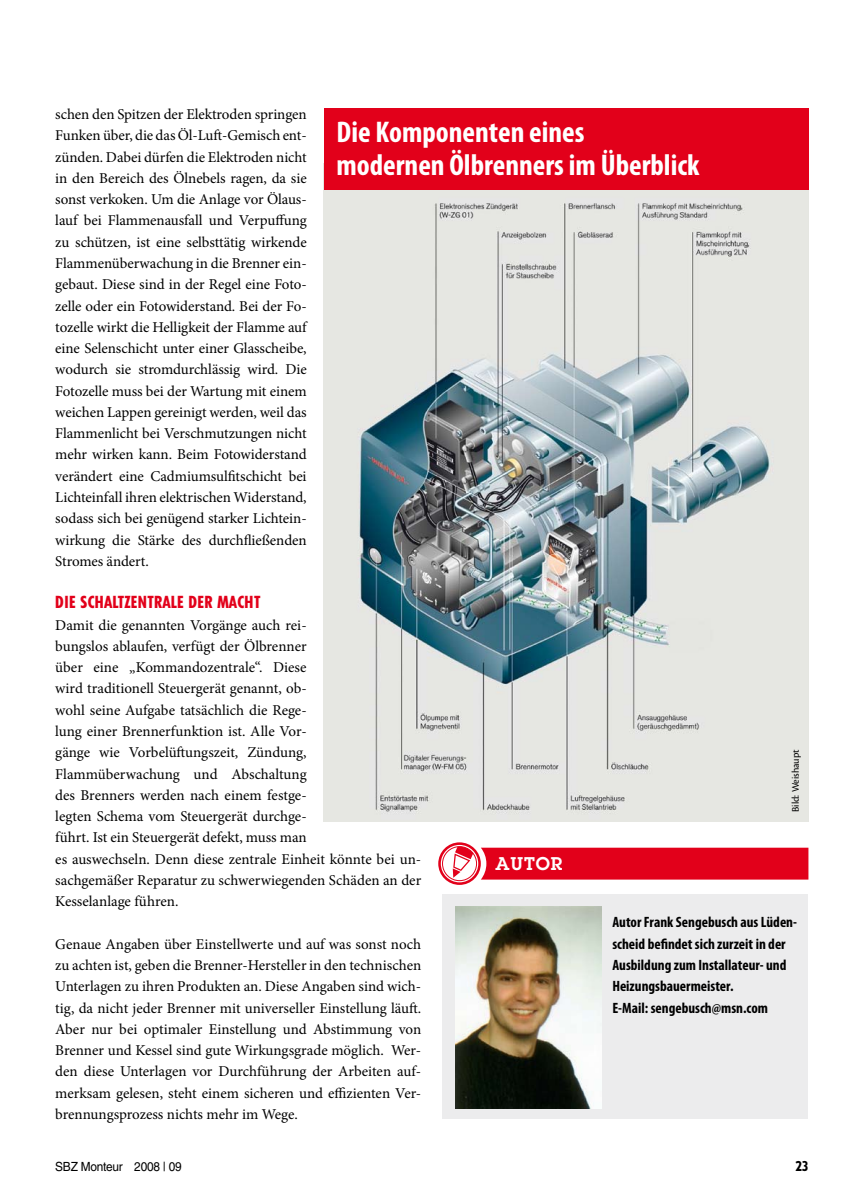
<style>
.page{position:relative;width:851px;height:1204px;background:#fff}
.page>*{position:absolute;margin:0;border:0;box-sizing:border-box;transform-origin:0 0}
.t1{font:700 condensed 30px/33px "Myriad Pro";color:#fff}
.t2{font:600 18px "Lubalin Graph Std";letter-spacing:.05em;color:#fff}
.t3{font:800 condensed 16.5px "Tempo Std";letter-spacing:.03em;color:#e2001a}
.t4{font:15px/21.3px "Minion Pro";color:#000;text-align:justify}
.t5{font:700 condensed 15px/21.3px "Myriad Pro";color:#000}
.t6{font:800 condensed 13.5px "Tempo Std";color:#000}
.t7{font:12.6px "Helvetica LT Std";letter-spacing:-.02em;color:#000;scale:.94 1}
.t8{font:10.5px "Cronos Pro";letter-spacing:-.005em;color:#000}
</style>
<div class="page">
<div style="left:442px;top:894px;width:366px;height:224px;background:#ececed"></div>
<svg style="left:439px;top:843px;width:40px;height:40px"></svg>
<div style="left:438px;top:842px;width:42px;height:42px;border:3px solid #e2001a;border-radius:50%"></div>
<div style="left:442px;top:846px;width:35px;height:35px;border:1px solid #e2001a;border-radius:50%"></div>
<svg style="left:452px;top:846px;width:356px;height:33px;background:#e51b32"></svg>
<img style="left:323px;top:190px;width:484px;height:631px">
<img style="left:455px;top:906px;width:146px;height:202px">
<div style="left:323px;top:108px;width:485px;height:82px;background:#e2001a"></div>
<p class="t4" style="left:55px;top:104px;width:253px">schen den Spitzen der Elektroden springen Funken über, die das Öl-Luft-Gemisch ent&shy;zünden. Dabei dürfen die Elektroden nicht in den Bereich des Ölnebels ragen, da sie sonst verkoken. Um die Anlage vor Ölaus&shy;lauf bei Flammenausfall und Verpuffung zu schützen, ist eine selbsttätig wirkende Flammenüberwachung in die Brenner ein&shy;gebaut. Diese sind in der Regel eine Foto&shy;zelle oder ein Fotowiderstand. Bei der Fo&shy;tozelle wirkt die Helligkeit der Flamme auf eine Selenschicht unter einer Glasscheibe, wodurch sie stromdurchlässig wird. Die Fotozelle muss bei der Wartung mit einem weichen Lappen gereinigt werden, weil das Flammenlicht bei Verschmutzungen nicht mehr wirken kann. Beim Fotowiderstand verändert eine Cadmiumsulfitschicht bei Lichteinfall ihren elektrischen Widerstand, sodass sich bei genügend starker Lichtein&shy;wirkung die Stärke des durchfließenden Stromes ändert.</p>
<p class="t3" style="left:55px;top:592px;width:206px">DIE SCHALTZENTRALE DER MACHT</p>
<p class="t4" style="left:55px;top:614px;width:367px;text-align:left">Damit die genannten Vorgänge auch rei-<br>bungslos ablaufen, verfügt der Ölbrenner<br>über eine „Kommandozentrale“. Diese<br>wird traditionell Steuergerät genannt, ob-<br>wohl seine Aufgabe tatsächlich die Rege-<br>lung einer Brennerfunktion ist. Alle Vor-<br>gänge wie Vorbelüftungszeit, Zündung, Flammüberwachung und Abschaltung<br>des Brenners werden nach einem festge-<br>legten Schema vom Steuergerät durchge-<br>führt. Ist ein Steuergerät defekt, muss man<br>es auswechseln. Denn diese zentrale Einheit könnte bei un&shy;sachgemäßer Reparatur zu schwerwiegenden Schäden an der Kesselanlage führen.</p>
<p class="t4" style="left:55px;top:933px;width:367px">Genaue Angaben über Einstellwerte und auf was sonst noch zu achten ist, geben die Brenner-Hersteller in den technischen Unterlagen zu ihren Produkten an. Diese Angaben sind wich&shy;tig, da nicht jeder Brenner mit universeller Einstellung läuft.<br>Aber nur bei optimaler Einstellung und Abstimmung von Brenner und Kessel sind gute Wirkungsgrade möglich. Wer&shy;den diese Unterlagen vor Durchführung der Arbeiten auf&shy;merksam gelesen, steht einem sicheren und effizienten Ver&shy;brennungsprozess nichts mehr im Wege.</p>
<h1 class="t1" style="left:336px;top:115px;width:364px">Die Komponenten eines modernen Ölbrenners im Überblick</h1>
<p class="t8" style="left:789px;top:812px;width:64px;rotate:-90deg">Bild: Weishaupt</p>
<p class="t2" style="left:495px;top:851px;width:68px">AUTOR</p>
<p class="t5" style="left:612px;top:911px;width:186px">Autor Frank Sengebusch aus Lüden&shy;scheid befindet sich zurzeit in der<br>Ausbildung zum Installateur- und<br>Heizungsbauermeister.<br>E-Mail: sengebusch@msn.com</p>
<p class="t7" style="left:55px;top:1158px;width:136px">SBZ Monteur 2008 | 09</p>
<p class="t6" style="left:795px;top:1157px;width:14px">23</p>
</div>
